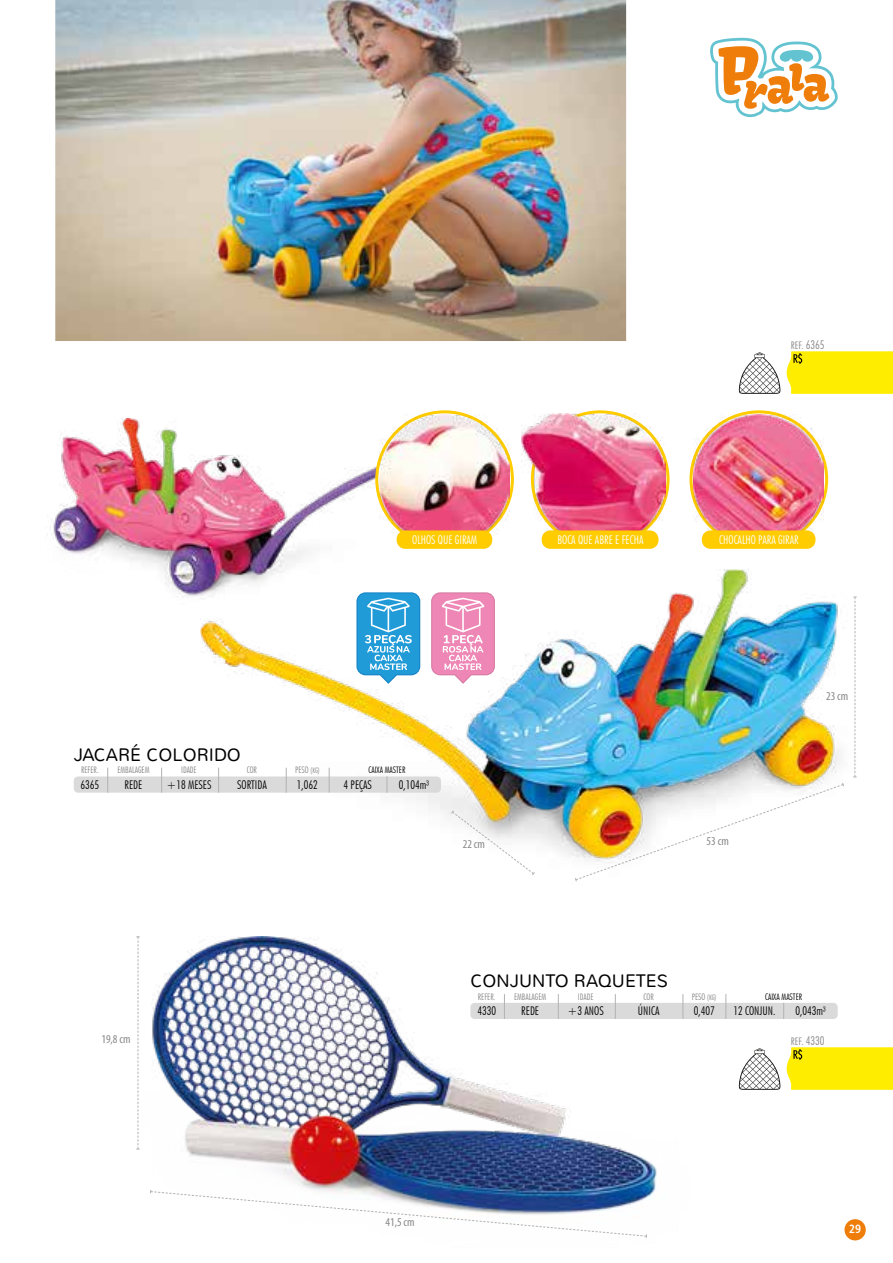
<style>
.page{position:relative;width:893px;height:1263px;background:#fff}
.page>*{position:absolute;margin:0;border:0;box-sizing:border-box;transform-origin:0 0}
.t1{font:300 18px "Nunito";color:#000}
.t2{font:300 condensed 12px "Futura BT";color:#000}
.t3{font:300 condensed 12px "Futura BT";color:#fff}
.t4{font:condensed 12px "Myriad Pro";color:#878787}
.t5{font:12px "Humanist 777 BT Bold Condensed B";color:#fff}
.t6{font:300 condensed 10.5px "Futura BT";color:#878787}
.t7{font:300 condensed 9px "Futura BT";color:#878787}
.t8{font:300 condensed 9px "Futura BT";color:#000}
.s1{font-size:12px}
.s2{font-size:7.5px}
</style>
<div class="page">
<img style="left:55px;top:0;width:571px;height:341px">
<img style="left:200px;top:569px;width:656px;height:287px">
<svg style="left:710px;top:38px;width:128px;height:80px"></svg>
<img style="left:51px;top:419px;width:391px;height:185px">
<img style="left:521px;top:413px;width:145px;height:132px">
<img style="left:694px;top:414px;width:130px;height:130px">
<div style="left:74px;top:776px;width:367px;height:17px;background:#dadada;border-radius:4px"></div>
<svg style="left:107px;top:768px;width:1px;height:25px"></svg>
<svg style="left:161px;top:768px;width:1px;height:25px"></svg>
<svg style="left:218px;top:768px;width:1px;height:25px"></svg>
<svg style="left:286px;top:768px;width:1px;height:25px"></svg>
<svg style="left:329px;top:768px;width:1px;height:25px"></svg>
<svg style="left:387px;top:777px;width:1px;height:15px"></svg>
<img style="left:379px;top:414px;width:131px;height:130px">
<div style="left:397px;top:530px;width:95px;height:19px;background:#fc0;border-radius:9px"></div>
<div style="left:542px;top:530px;width:116px;height:19px;background:#fc0;border-radius:9px"></div>
<div style="left:702px;top:530px;width:113px;height:19px;background:#fc0;border-radius:9px"></div>
<img style="left:152px;top:937px;width:532px;height:261px">
<div style="left:470px;top:1003px;width:368px;height:16px;background:#dadada;border-radius:4px"></div>
<svg style="left:504px;top:994px;width:1px;height:25px"></svg>
<svg style="left:558px;top:994px;width:1px;height:25px"></svg>
<svg style="left:615px;top:994px;width:1px;height:25px"></svg>
<svg style="left:682px;top:994px;width:1px;height:25px"></svg>
<svg style="left:725px;top:994px;width:1px;height:25px"></svg>
<svg style="left:783px;top:1003px;width:1px;height:16px"></svg>
<svg style="left:739px;top:352px;width:41px;height:42px"></svg>
<svg style="left:739px;top:1048px;width:41px;height:42px"></svg>
<svg style="left:136px;top:936px;width:4px;height:214px"></svg>
<svg style="left:150px;top:1190px;width:497px;height:48px"></svg>
<svg style="left:853px;top:597px;width:4px;height:181px"></svg>
<svg style="left:574px;top:782px;width:271px;height:100px"></svg>
<svg style="left:450px;top:810px;width:86px;height:65px"></svg>
<svg style="left:431px;top:592px;width:64px;height:92px"></svg>
<svg style="left:356px;top:592px;width:64px;height:92px;background:#56b2e0"></svg>
<svg style="left:787px;top:351px;width:106px;height:43px;background:#fceb08"></svg>
<svg style="left:787px;top:1047px;width:106px;height:43px;background:#fceb08"></svg>
<div style="left:844px;top:1219px;width:22px;height:21px;background:#ef7d0a;border-radius:50%"></div>
<p class="t6" style="left:791px;top:339px;width:35px">REF. <span class="s1">6365</span></p>
<p class="t3" style="left:412px;top:532px;width:67px">OLHOS QUE GIRAM</p>
<p class="t3" style="left:557px;top:532px;width:88px">BOCA QUE ABRE E FECHA</p>
<p class="t3" style="left:719px;top:532px;width:81px">CHOCALHO PARA GIRAR</p>
<h1 class="t1" style="left:74px;top:743px;width:169px">JACARÉ COLORIDO</h1>
<p class="t7" style="left:81px;top:765px;width:19px">REFER.</p>
<p class="t7" style="left:117px;top:765px;width:34px">EMBALAGEM</p>
<p class="t7" style="left:181px;top:765px;width:17px">IDADE</p>
<p class="t7" style="left:247px;top:765px;width:12px">COR</p>
<p class="t7" style="left:295px;top:765px;width:26px">PESO <span class="s2">(KG)</span></p>
<p class="t8" style="left:368px;top:765px;width:39px">CAIXA MASTER</p>
<p class="t2" style="left:81px;top:777px;width:20px">6365</p>
<p class="t2" style="left:125px;top:777px;width:19px">REDE</p>
<p class="t2" style="left:166px;top:777px;width:47px">+18 MESES</p>
<p class="t2" style="left:237px;top:777px;width:31px">SORTIDA</p>
<p class="t2" style="left:297px;top:777px;width:22px">1,062</p>
<p class="t2" style="left:344px;top:777px;width:30px">4 PEÇAS</p>
<p class="t2" style="left:399px;top:777px;width:32px">0,104m³</p>
<p class="t4" style="left:463px;top:836px;width:24px">22 cm</p>
<p class="t4" style="left:707px;top:834px;width:24px">53 cm</p>
<p class="t4" style="left:826px;top:688px;width:24px">23 cm</p>
<h1 class="t1" style="left:470px;top:969px;width:199px">CONJUNTO RAQUETES</h1>
<p class="t7" style="left:478px;top:991px;width:19px">REFER.</p>
<p class="t7" style="left:514px;top:991px;width:34px">EMBALAGEM</p>
<p class="t7" style="left:578px;top:991px;width:17px">IDADE</p>
<p class="t7" style="left:643px;top:991px;width:12px">COR</p>
<p class="t7" style="left:692px;top:991px;width:26px">PESO <span class="s2">(KG)</span></p>
<p class="t8" style="left:765px;top:991px;width:39px">CAIXA MASTER</p>
<p class="t4" style="left:101px;top:1031px;width:31px">19,8 cm</p>
<p class="t2" style="left:477px;top:1003px;width:20px">4330</p>
<p class="t2" style="left:521px;top:1003px;width:19px">REDE</p>
<p class="t2" style="left:568px;top:1003px;width:38px">+3 ANOS</p>
<p class="t2" style="left:638px;top:1003px;width:23px">ÚNICA</p>
<p class="t2" style="left:694px;top:1003px;width:22px">0,407</p>
<p class="t2" style="left:733px;top:1003px;width:44px">12 CONJUN.</p>
<p class="t2" style="left:795px;top:1003px;width:32px">0,043m³</p>
<p class="t6" style="left:791px;top:1035px;width:35px">REF. <span class="s1">4330</span></p>
<p class="t4" style="left:385px;top:1215px;width:31px">41,5 cm</p>
<p class="t5" style="left:849px;top:1221px;width:14px">29</p>
</div>
